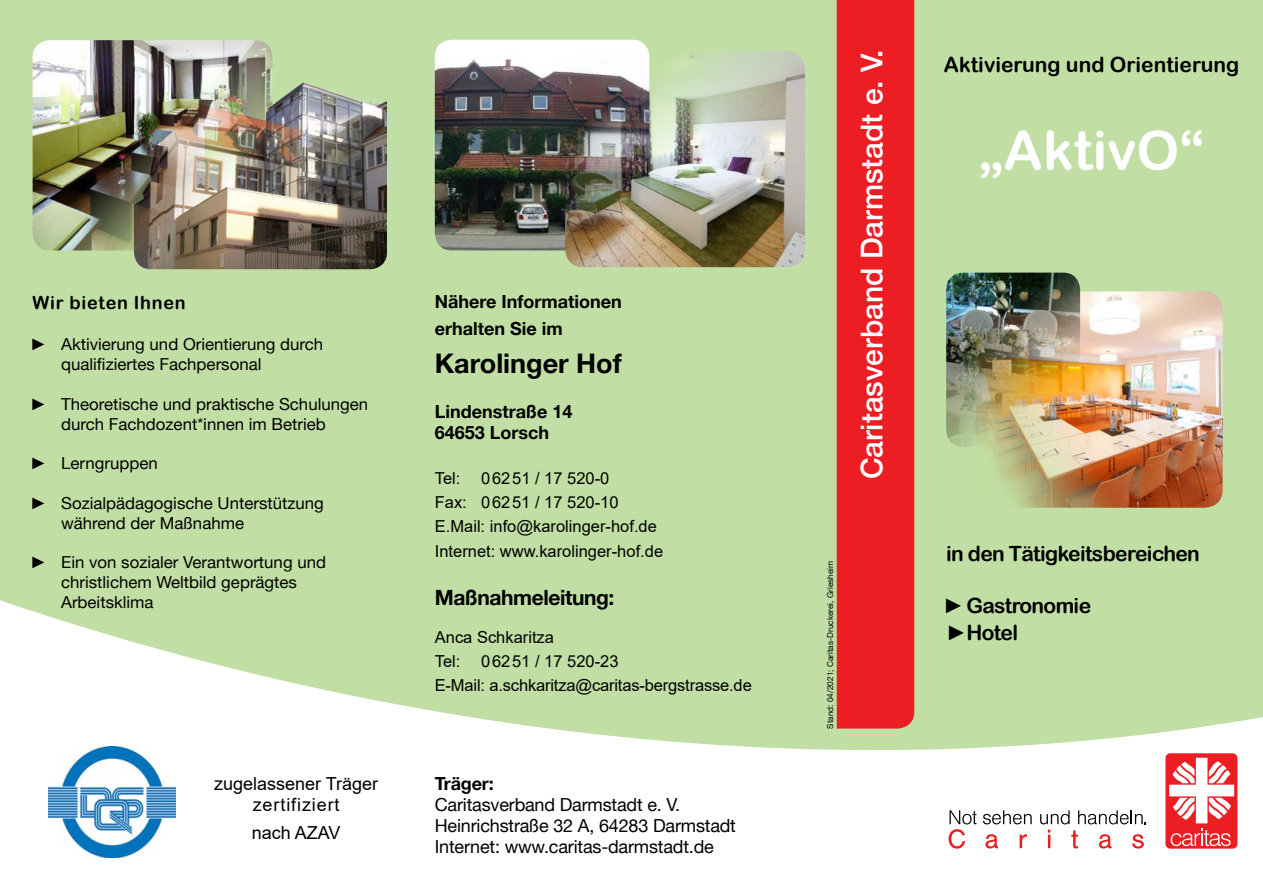
<style>
.page{position:relative;width:1263px;height:893px;background:#fff}
.page>*{position:absolute;margin:0;border:0;box-sizing:border-box;transform-origin:0 0}
.t1{font:54px "Arial Rounded MT Bold";color:#fff}
.t2{font:500 30px "Helvetica Neue";color:#fff}
.t3{font:700 27px "Helvetica Neue";color:#000}
.t4{font:21px/27px "Arial Rounded MT Bold";letter-spacing:-.03em;color:#000}
.t5{font:21px "Arial Rounded MT Bold";color:#000}
.t6{font:700 21px "Helvetica Neue";letter-spacing:-.02em;color:#000}
.t7{font:18px/21px "Helvetica Neue";letter-spacing:-.01em;color:#000}
.t8{font:700 18px/27px "Helvetica Neue";color:#000}
.t9{font:18px/21px "Arial";color:#000;text-align:center}
.t10{font:18px "Arial Rounded MT Bold";letter-spacing:.04em;color:#000}
.t11{font:16.5px/19.8px "Helvetica Neue";color:#000}
.t12{font:16.5px/24.5px "Arial";color:#000}
.t13{font:8.25px "Helvetica Neue";color:#000}
.s1{font-family:"Arial Narrow";font-weight:700}
.s2{font-family:"Arial"}
</style>
<div class="page">
<div style="left:837px;top:0;width:426px;height:732px;background:#c1dfa4"></div>
<div style="left:0;top:0;width:838px;height:729px;background:#c1dfa4"></div>
<div style="left:837px;top:0;width:77px;height:493px;background:#ed1d24"></div>
<img style="left:435px;top:40px;width:214px;height:211px">
<img style="left:565px;top:51px;width:240px;height:216px">
<svg style="left:0;top:493px;width:1263px;height:356px"></svg>
<div style="left:946px;top:520px;width:317px;height:188px;background:#c1dfa4"></div>
<div style="left:48px;top:732px;width:128px;height:140px;background:#fff"></div>
<img style="left:48px;top:747px;width:128px;height:110px">
<img style="left:976px;top:291px;width:247px;height:217px">
<img style="left:946px;top:273px;width:134px;height:174px">
<img style="left:134px;top:82px;width:253px;height:187px">
<svg style="left:983px;top:810px;width:49px;height:14px"></svg>
<svg style="left:1040px;top:810px;width:29px;height:14px"></svg>
<svg style="left:1078px;top:810px;width:68px;height:14px"></svg>
<svg style="left:948px;top:810px;width:28px;height:39px"></svg>
<svg style="left:985px;top:834px;width:13px;height:14px"></svg>
<svg style="left:1019px;top:834px;width:8px;height:14px"></svg>
<svg style="left:1048px;top:830px;width:2px;height:18px"></svg>
<svg style="left:1071px;top:830px;width:7px;height:18px"></svg>
<svg style="left:1099px;top:834px;width:13px;height:14px"></svg>
<svg style="left:1132px;top:834px;width:12px;height:15px"></svg>
<div style="left:1165px;top:753px;width:72px;height:96px;background:#ed1d24;border-radius:5px"></div>
<svg style="left:1169px;top:758px;width:65px;height:65px"></svg>
<svg style="left:1171px;top:829px;width:60px;height:17px"></svg>
<img style="left:33px;top:40px;width:240px;height:211px">
<p class="t10" style="left:33px;top:292px;width:155px">Wir bieten Ihnen</p>
<p class="t11" style="left:61px;top:334px;width:264px;text-indent:-28px"><span class="s1">►</span> Aktivierung und Orientierung durch qualifiziertes Fachpersonal</p>
<p class="t11" style="left:61px;top:394px;width:309px;text-indent:-28px"><span class="s1">►</span> Theoretische und praktische Schulungen durch Fachdozent*innen im Betrieb</p>
<p class="t11" style="left:33px;top:453px;width:127px"><span class="s1">►</span> Lerngruppen</p>
<p class="t11" style="left:61px;top:493px;width:264px;text-indent:-28px"><span class="s1">►</span> Sozialpädagogische Unterstützung während der Maßnahme</p>
<p class="t11" style="left:61px;top:552px;width:266px;text-indent:-28px"><span class="s1">►</span> Ein von sozialer Verantwortung und christlichem Weltbild geprägtes<br>Arbeitsklima</p>
<p class="t9" style="left:214px;top:773px;width:166px">zugelassener Träger zertifiziert</p>
<p class="t9" style="left:252px;top:822px;width:90px">nach AZAV</p>
<p class="t8" style="left:435px;top:288px;width:188px">Nähere Informationen erhalten Sie im</p>
<h3 class="t3" style="left:435px;top:346px;width:188px">Karolinger Hof</h3>
<p class="t8" style="left:435px;top:400px;width:139px;line-height:21px">Lindenstraße 14<br>64653 Lorsch</p>
<p class="t12" style="left:435px;top:466px;width:27px">Tel:</p>
<p class="t12" style="left:435px;top:466px;width:230px;text-indent:46px">06251 / 17 520-0<br>Fax: 06251 / 17 520-10<br>E.Mail: info@karolinger-hof.de<br>Internet: www.karolinger-hof.de</p>
<p class="t6" style="left:435px;top:584px;width:181px">Maßnahmeleitung:</p>
<p class="t12" style="left:435px;top:625px;width:121px;line-height:24px">Anca Schkaritza<br>Tel:</p>
<p class="t12" style="left:435px;top:649px;width:318px;line-height:24px;text-indent:46px">06251 / 17 520-23<br>E-Mail: a.schkaritza@caritas-bergstrasse.de</p>
<p class="t8" style="left:435px;top:770px;width:60px">Träger:</p>
<p class="t7" style="left:435px;top:794px;width:303px">Caritasverband Darmstadt e. V.<br>Heinrichstraße 32 A, 64283 Darmstadt<br>Internet: www.caritas-darmstadt.de</p>
<h2 class="t2" style="left:854px;top:479px;width:432px;rotate:-90deg">Caritasverband Darmstadt e. V.</h2>
<p class="t5" style="left:944px;top:52px;width:297px">Aktivierung und Orientierung</p>
<h1 class="t1" style="left:979px;top:118px;width:227px">„AktivO“</h1>
<p class="t13" style="left:825px;top:729px;width:169px;rotate:-90deg">Stand: 04/2021; Caritas-Druckerei, Griesheim</p>
<p class="t4" style="left:946px;top:540px;width:255px">in den Tätigkeitsbereichen</p>
<p class="t4" style="left:946px;top:592px;width:146px"><span class="s1">►</span>Gastronomie <span class="s2">►</span>Hotel</p>
</div>
